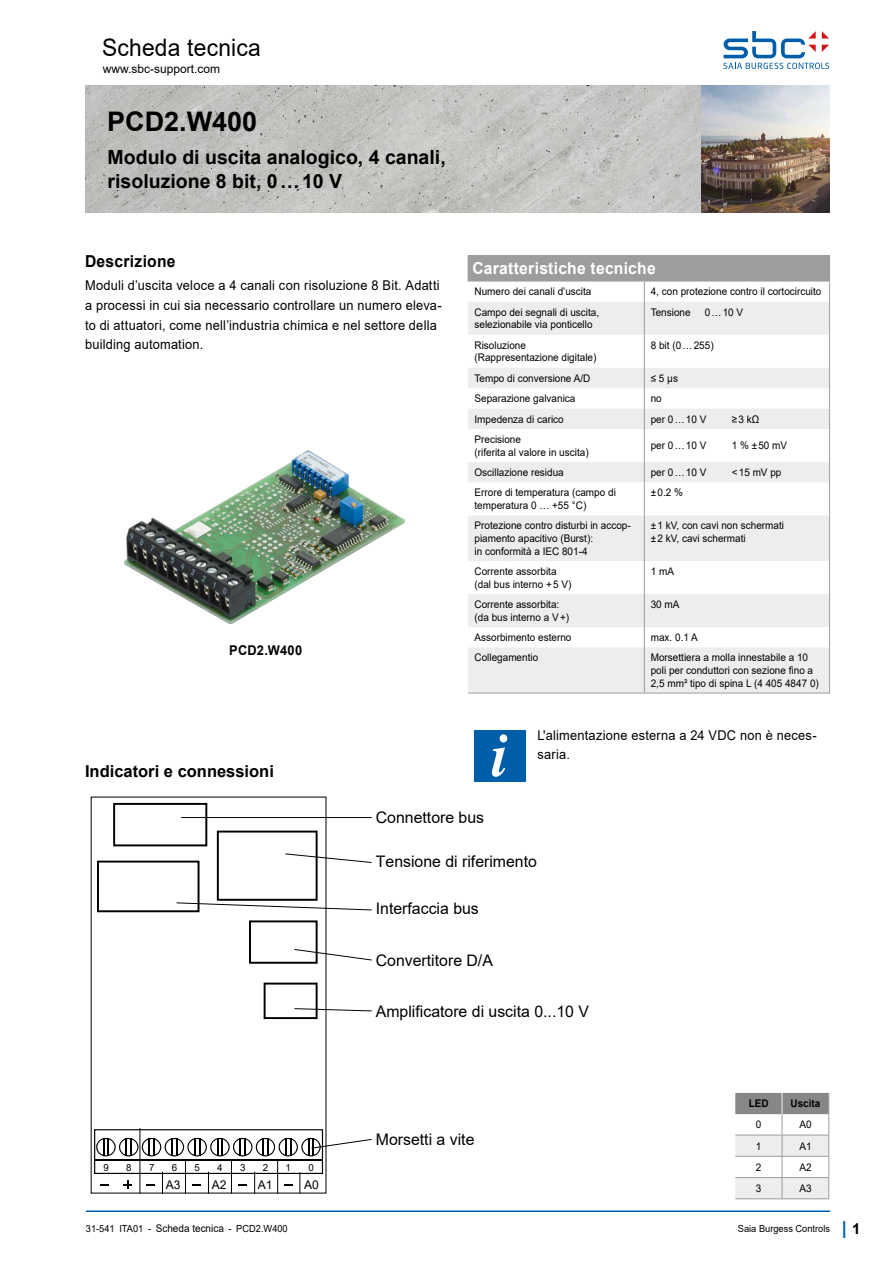
<style>
.page{position:relative;width:893px;height:1263px;background:#fff}
.page>*{position:absolute;margin:0;border:0;box-sizing:border-box;transform-origin:0 0}
.Head__Productname_bo{font:700 27px "Arial";color:#000}
.t1{font:24px "Arial";letter-spacing:.01em;color:#000;scale:.95 1}
.Head__Produkt_shortd{font:700 19.5px/24px "Arial";color:#000}
.Tables__Titel__11_12{font:700 16.5px "Arial";letter-spacing:.015em;color:#fff;scale:.95 1}
.Text__Titel_1_bold{font:700 16.5px "Arial";color:#000}
.Text__Titel_1_Subtit{font:700 16.5px "Arial";letter-spacing:.015em;color:#000;scale:.95 1}
.t2{font:15.9px "Arial";color:#000}
.Text__left_justified{font:13.5px/19.5px "Arial";letter-spacing:.015em;color:#000;scale:.95 1}
.t3{font:700 13.5px "Arial";letter-spacing:.015em;color:#000;scale:.95 1}
.t4{font:12.15px "Arial";letter-spacing:-.005em;color:#000}
.t5{font:12px "Arial";color:#000}
.Tables__Data-Row__7{font:10.5px/12.6px "Arial";color:#000;scale:.95 1}
.Tables__Data_Row-Nam{font:700 10.5px "Arial";color:#000;scale:.95 1}
.t6{font:9.75px "Arial";color:#000;scale:.95 1}
.t7{font:9.75px "Arial";color:#000}
.s1{font-size:10.5px}
.s2{font-weight:700;font-size:18px;color:#005da9}
.s3{font-weight:700;font-size:15px}
</style>
<div class="page">
<hr style="left:86px;top:1210px;width:744px;height:2px;background:#005da9">
<svg style="left:723px;top:31px;width:106px;height:38px"></svg>
<img style="left:85px;top:85px;width:744px;height:128px">
<img style="left:124px;top:451px;width:281px;height:173px">
<svg style="left:735px;top:1093px;width:94px;height:106px"></svg>
<div style="left:468px;top:255px;width:362px;height:26px;background:#9d9d9c"></div>
<svg style="left:468px;top:302px;width:361px;height:391px;fill:#ededed"></svg>
<hr style="left:468px;top:281px;width:176px;height:1px;background:#9d9d9c">
<hr style="left:644px;top:281px;width:186px;height:1px;background:#9d9d9c">
<svg style="left:644px;top:281px;width:1px;height:21px"></svg>
<svg style="left:829px;top:281px;width:1px;height:21px"></svg>
<hr style="left:644px;top:302px;width:1px;height:33px;background:#9d9d9c">
<hr style="left:829px;top:302px;width:1px;height:33px;background:#9d9d9c">
<hr style="left:644px;top:335px;width:1px;height:33px;background:#9d9d9c">
<hr style="left:829px;top:335px;width:1px;height:33px;background:#9d9d9c">
<svg style="left:644px;top:368px;width:1px;height:61px"></svg>
<svg style="left:829px;top:368px;width:1px;height:61px"></svg>
<hr style="left:644px;top:429px;width:1px;height:33px;background:#9d9d9c">
<hr style="left:829px;top:429px;width:1px;height:33px;background:#9d9d9c">
<svg style="left:644px;top:462px;width:1px;height:20px"></svg>
<svg style="left:829px;top:462px;width:1px;height:20px"></svg>
<hr style="left:644px;top:482px;width:1px;height:33px;background:#9d9d9c">
<hr style="left:829px;top:482px;width:1px;height:33px;background:#9d9d9c">
<hr style="left:644px;top:515px;width:1px;height:46px;background:#9d9d9c">
<hr style="left:829px;top:515px;width:1px;height:46px;background:#9d9d9c">
<hr style="left:644px;top:561px;width:1px;height:33px;background:#9d9d9c">
<hr style="left:829px;top:561px;width:1px;height:33px;background:#9d9d9c">
<hr style="left:644px;top:594px;width:1px;height:33px;background:#9d9d9c">
<hr style="left:829px;top:594px;width:1px;height:33px;background:#9d9d9c">
<svg style="left:644px;top:627px;width:1px;height:20px"></svg>
<svg style="left:829px;top:627px;width:1px;height:20px"></svg>
<hr style="left:644px;top:647px;width:1px;height:46px;background:#9d9d9c">
<hr style="left:829px;top:647px;width:1px;height:46px;background:#9d9d9c">
<hr style="left:468px;top:693px;width:176px;height:1px;background:#9d9d9c">
<hr style="left:644px;top:693px;width:186px;height:1px;background:#9d9d9c">
<div style="left:474px;top:730px;width:51px;height:51px;background:#005da9"></div>
<svg style="left:492px;top:734px;width:15px;height:43px"></svg>
<hr style="left:140px;top:1128px;width:1px;height:65px;background:#000">
<svg style="left:264px;top:982px;width:108px;height:37px"></svg>
<svg style="left:249px;top:920px;width:123px;height:44px"></svg>
<svg style="left:97px;top:803px;width:275px;height:109px"></svg>
<svg style="left:94px;top:1129px;width:278px;height:64px"></svg>
<h2 class="t1" style="left:102px;top:31px;width:169px">Scheda tecnica</h2>
<p class="t5" style="left:103px;top:60px;width:119px">www.sbc-support.com</p>
<p class="Head__Productname_bo" style="left:107px;top:102px;width:152px">PCD2.W400</p>
<p class="Head__Produkt_shortd" style="left:108px;top:145px;width:340px">Modulo di uscita analogico, 4 canali, risoluzione 8 bit, 0…10 V</p>
<p class="Text__Titel_1_Subtit" style="left:85px;top:250px;width:97px">Descrizione</p>
<p class="Text__left_justified" style="left:85px;top:276px;width:377px">Moduli d’uscita veloce a 4 canali con risoluzione 8 Bit. Adatti a processi in cui sia necessario controllare un numero eleva&shy;to di attuatori, come nell’industria chimica e nel settore della building automation.</p>
<p class="t3" style="left:229px;top:641px;width:78px">PCD2.W400</p>
<p class="Text__Titel_1_bold" style="left:85px;top:760px;width:190px">Indicatori e connessioni</p>
<p class="Tables__Titel__11_12" style="left:472px;top:257px;width:195px">Caratteristiche tecniche</p>
<p class="Tables__Data-Row__7" style="left:474px;top:285px;width:125px">Numero dei canali d’uscita</p>
<p class="Tables__Data-Row__7" style="left:651px;top:285px;width:181px">4, con protezione contro il cortocircuito</p>
<p class="Tables__Data-Row__7" style="left:474px;top:306px;width:133px">Campo dei segnali di uscita,</p>
<p class="Tables__Data-Row__7" style="left:474px;top:318px;width:126px">selezionabile via ponticello</p>
<p class="Tables__Data-Row__7" style="left:651px;top:306px;width:44px">Tensione</p>
<p class="Tables__Data-Row__7" style="left:705px;top:306px;width:42px">0…10 V</p>
<p class="Tables__Data-Row__7" style="left:474px;top:339px;width:56px">Risoluzione</p>
<p class="Tables__Data-Row__7" style="left:474px;top:351px;width:130px">(Rappresentazione digitale)</p>
<p class="Tables__Data-Row__7" style="left:651px;top:339px;width:68px">8 bit (0…255)</p>
<p class="Tables__Data-Row__7" style="left:474px;top:372px;width:123px">Tempo di conversione A/D</p>
<p class="Tables__Data-Row__7" style="left:651px;top:372px;width:30px">≤ 5 μs</p>
<p class="Tables__Data-Row__7" style="left:474px;top:392px;width:108px">Separazione galvanica</p>
<p class="Tables__Data-Row__7" style="left:651px;top:392px;width:13px">no</p>
<p class="Tables__Data-Row__7" style="left:474px;top:413px;width:95px">Impedenza di carico</p>
<p class="Tables__Data-Row__7" style="left:651px;top:413px;width:60px">per 0…10 V</p>
<p class="Tables__Data-Row__7" style="left:732px;top:413px;width:30px">≥3 kΩ</p>
<p class="Tables__Data-Row__7" style="left:474px;top:433px;width:51px">Precisione</p>
<p class="Tables__Data-Row__7" style="left:474px;top:446px;width:122px">(riferita al valore in uscita)</p>
<p class="Tables__Data-Row__7" style="left:651px;top:439px;width:60px">per 0…10 V</p>
<p class="Tables__Data-Row__7" style="left:732px;top:439px;width:60px">1 % ±50 mV</p>
<p class="Tables__Data-Row__7" style="left:474px;top:466px;width:95px">Oscillazione residua</p>
<p class="Tables__Data-Row__7" style="left:651px;top:466px;width:60px">per 0…10 V</p>
<p class="Tables__Data-Row__7" style="left:732px;top:466px;width:54px">&lt;15 mV pp</p>
<p class="Tables__Data-Row__7" style="left:474px;top:486px;width:150px">Errore di temperatura (campo di temperatura 0 … +55 °C)</p>
<p class="Tables__Data-Row__7" style="left:651px;top:486px;width:35px">±0.2 %</p>
<p class="Tables__Data-Row__7" style="left:474px;top:519px;width:166px">Protezione contro disturbi in accop&shy;piamento apacitivo (Burst):</p>
<p class="Tables__Data-Row__7" style="left:474px;top:545px;width:121px">in conformità a IEC 801-4</p>
<p class="Tables__Data-Row__7" style="left:651px;top:519px;width:142px">±1 kV, con cavi non schermati</p>
<p class="Tables__Data-Row__7" style="left:651px;top:532px;width:102px">±2 kV, cavi schermati</p>
<p class="Tables__Data-Row__7" style="left:474px;top:565px;width:88px">Corrente assorbita</p>
<p class="Tables__Data-Row__7" style="left:474px;top:578px;width:103px">(dal bus interno +5 V)</p>
<p class="Tables__Data-Row__7" style="left:474px;top:598px;width:91px">Corrente assorbita:</p>
<p class="Tables__Data-Row__7" style="left:474px;top:611px;width:101px">(da bus interno a V+)</p>
<p class="Tables__Data-Row__7" style="left:651px;top:565px;width:26px">1 mA</p>
<p class="Tables__Data-Row__7" style="left:651px;top:598px;width:32px">30 mA</p>
<p class="Tables__Data-Row__7" style="left:474px;top:631px;width:104px">Assorbimento esterno</p>
<p class="Tables__Data-Row__7" style="left:651px;top:631px;width:51px">max. 0.1 A</p>
<p class="Tables__Data-Row__7" style="left:474px;top:651px;width:69px">Collegamentio</p>
<p class="Tables__Data-Row__7" style="left:651px;top:651px;width:179px">Morsettiera a molla innestabile a 10 poli per conduttori con sezione fino a<br>2,5 mm² tipo di spina L (4 405 4847 0)</p>
<p class="Text__left_justified" style="left:537px;top:725px;width:295px">L'alimentazione esterna a 24 VDC non è neces&shy;saria.</p>
<p class="t2" style="left:376px;top:807px;width:110px">Connettore bus</p>
<p class="t2" style="left:376px;top:850px;width:163px">Tensione di riferimento</p>
<p class="t2" style="left:376px;top:898px;width:105px">Interfaccia bus</p>
<p class="t7" style="left:103px;top:1161px;width:7px">9</p>
<p class="t7" style="left:126px;top:1161px;width:7px">8</p>
<p class="t7" style="left:149px;top:1161px;width:7px">7</p>
<p class="t7" style="left:172px;top:1161px;width:7px">6</p>
<p class="t7" style="left:194px;top:1161px;width:7px">5</p>
<p class="t7" style="left:217px;top:1161px;width:7px">4</p>
<p class="t7" style="left:240px;top:1161px;width:7px">3</p>
<p class="t7" style="left:263px;top:1161px;width:7px">2</p>
<p class="t7" style="left:286px;top:1161px;width:7px">1</p>
<p class="t7" style="left:308px;top:1161px;width:7px">0</p>
<p class="t4" style="left:166px;top:1177px;width:16px">A3</p>
<p class="t4" style="left:212px;top:1177px;width:16px">A2</p>
<p class="t4" style="left:258px;top:1177px;width:16px">A1</p>
<p class="t4" style="left:304px;top:1177px;width:16px">A0</p>
<p class="t2" style="left:376px;top:950px;width:119px">Convertitore D/A</p>
<p class="t2" style="left:376px;top:1000px;width:215px">Amplificatore di uscita 0...10 V</p>
<p class="t2" style="left:376px;top:1129px;width:100px">Morsetti a vite</p>
<p class="Tables__Data_Row-Nam" style="left:749px;top:1096px;width:22px">LED</p>
<p class="Tables__Data_Row-Nam" style="left:790px;top:1096px;width:33px">Uscita</p>
<p class="Tables__Data-Row__7" style="left:756px;top:1118px;width:7px">0</p>
<p class="Tables__Data-Row__7" style="left:799px;top:1118px;width:14px">A0</p>
<p class="Tables__Data-Row__7" style="left:756px;top:1139px;width:7px">1</p>
<p class="Tables__Data-Row__7" style="left:799px;top:1139px;width:14px">A1</p>
<p class="Tables__Data-Row__7" style="left:756px;top:1161px;width:7px">2</p>
<p class="Tables__Data-Row__7" style="left:799px;top:1161px;width:14px">A2</p>
<p class="Tables__Data-Row__7" style="left:756px;top:1182px;width:7px">3</p>
<p class="Tables__Data-Row__7" style="left:799px;top:1182px;width:14px">A3</p>
<p class="t6" style="left:86px;top:1222px;width:214px">31-541 ITA01 - <span class="s1">Scheda tecnica</span> - PCD2.W400</p>
<p class="t6" style="left:738px;top:1222px;width:130px">Saia Burgess Controls <span class="s2">|</span> <span class="s3">1</span></p>
</div>
